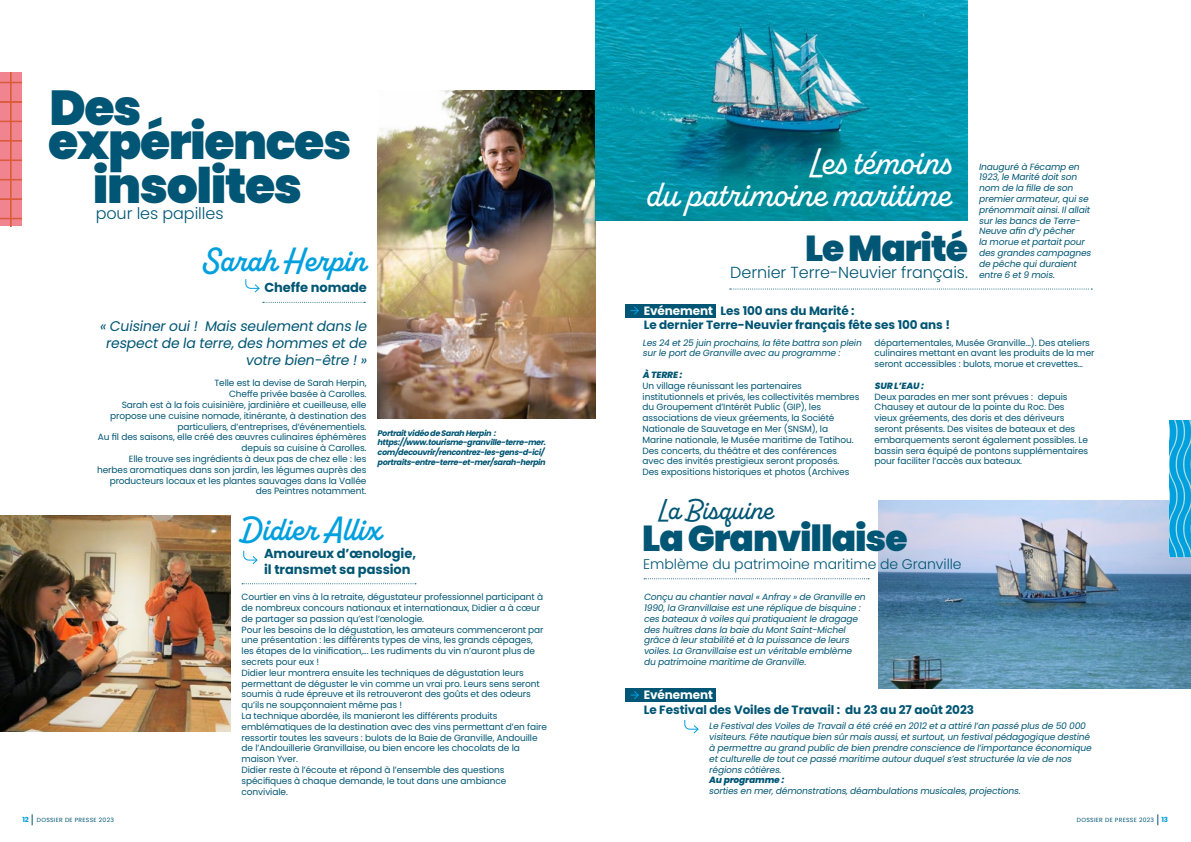
<style>
.page{position:relative;width:1191px;height:842px;background:#fff}
.page>*{position:absolute;margin:0;border:0;box-sizing:border-box;transform-origin:0 0}
.t1{font:900 49px/44.5px "Poppins";letter-spacing:-.03em;color:#005674;text-align:center}
.t2{font:500 37.4px/31.9px "Alkaline";color:#fff;text-align:right}
.t3{font:900 36px "Poppins";letter-spacing:-.03em;color:#005674}
.t4{font:600 34px "Alkaline";color:#00a0de}
.t5{font:500 29px "Alkaline";color:#005674}
.t6{font:300 16px "Poppins";letter-spacing:-.005em;color:#005674}
.t7{font:italic 14px/16.8px "Poppins";color:#005674;text-align:right}
.t8{font:300 14px "Poppins";letter-spacing:-.005em;color:#005674}
.t9{font:700 13px/15.6px "Poppins";letter-spacing:-.005em;color:#005674}
.t10{font:700 12px/14.4px "Poppins";letter-spacing:-.005em;color:#005674}
.t11{font:700 12px "Poppins";letter-spacing:-.005em;color:#fff}
.t12{font:9px/10.8px "Poppins";letter-spacing:-.01em;color:#005674}
.t13{font:italic 9px/10.8px "Poppins";color:#005674}
.t14{font:italic 800 9px "Poppins";color:#005674}
.t15{font:italic 700 8px/9.6px "Poppins";color:#005674}
.t16{font:6px "Poppins";letter-spacing:.05em;color:#005674}
.s1{font-weight:700;font-size:7px;color:#00a0de}
.s2{color:#fff}
</style>
<div class="page">
<div style="left:626px;top:304px;width:90px;height:13px;background:#005674"></div>
<div style="left:626px;top:688px;width:90px;height:14px;background:#005674"></div>
<img style="left:878px;top:501px;width:313px;height:187px">
<svg style="left:0;top:73px;width:21px;height:153px;background:#ec7e82"></svg>
<img style="left:377px;top:91px;width:218px;height:327px">
<svg style="left:263px;top:302px;width:102px;height:1px"></svg>
<svg style="left:729px;top:289px;width:363px;height:1px"></svg>
<svg style="left:644px;top:578px;width:225px;height:1px"></svg>
<svg style="left:242px;top:583px;width:174px;height:1px"></svg>
<svg style="left:245px;top:279px;width:15px;height:14px"></svg>
<svg style="left:243px;top:550px;width:15px;height:14px"></svg>
<svg style="left:684px;top:720px;width:15px;height:14px"></svg>
<img style="left:0;top:515px;width:230px;height:217px">
<img style="left:595px;top:0;width:373px;height:220px">
<svg style="left:630px;top:306px;width:9px;height:9px"></svg>
<svg style="left:630px;top:691px;width:9px;height:8px"></svg>
<svg style="left:1169px;top:420px;width:22px;height:137px;background:#1eaade"></svg>
<h1 class="t1" style="left:50px;top:86px;width:94px">Des</h1>
<h1 class="t1" style="left:48px;top:120px;width:305px">expériences insolites</h1>
<h3 class="t6" style="left:96px;top:204px;width:129px">pour les papilles</h3>
<h3 class="t4" style="left:202px;top:240px;width:165px">Sarah Herpin</h3>
<h3 class="t9" style="left:264px;top:280px;width:104px">Cheffe nomade</h3>
<h3 class="t7" style="left:99px;top:318px;width:272px">«Cuisineroui! Mais seulementdans le respectde la terre,des hommes etde votre bien-être !»</h3>
<p class="t12" style="left:97px;top:378px;width:271px;text-align:right">Telle est la devise de Sarah Herpin,<br>Cheffe privée basée à Carolles.<br>Sarah est à la fois cuisinière, jardinière et cueilleuse, elle propose une cuisine nomade, itinérante, à destination des particuliers, d’entreprises, d’événementiels.<br>Au fil des saisons, elle créé des œuvres culinaires éphémères depuis sa cuisine à Carolles.<br>Elle trouve ses ingrédients à deux pas de chez elle : les herbes aromatiques dans son jardin, les légumes auprès des producteurs locaux et les plantes sauvages dans la Vallée des Peintres notamment.</p>
<p class="t15" style="left:377px;top:428px;width:173px">PortraitvidéodeSarahHerpin: https://www.tourisme-granville-terre-mer. com/decouvrir/rencontrez-les-gens-d-ici/ portraits-entre-terre-et-mer/sarah-herpin</p>
<h3 class="t4" style="left:241px;top:508px;width:142px">Didier Allix</h3>
<h3 class="t9" style="left:264px;top:546px;width:153px">Amoureux d’œnologie, il transmet sa passion</h3>
<p class="t16" style="left:22px;top:816px;width:93px"><span class="s1">12</span> DOSSIER DE PRESSE 2023</p>
<p class="t12" style="left:241px;top:592px;width:307px">Courtier en vins à la retraite, dégustateur professionnel participant à de nombreux concours nationaux et internationaux, Didier a à cœur de partager sa passion qu’est l’œnologie.<br>Pour les besoins de la dégustation, les amateurs commenceront par une présentation : les différents types de vins, les grands cépages, les étapes de la vinification,... Les rudiments du vin n’auront plus de secrets pour eux !<br>Didier leur montrera ensuite les techniques de dégustation leurs permettant de déguster le vin comme un vrai pro. Leurs sens seront soumis à rude épreuve et ils retrouveront des goûts et des odeurs qu’ils ne soupçonnaient même pas !<br>La technique abordée, ils manieront les différents produits emblématiques de la destination avec des vins permettant d’en faire ressortir toutes les saveurs : bulots de la Baie de Granville, Andouille de l’Andouillerie Granvillaise, ou bien encore les chocolats de la maison Yver.<br>Didier reste à l’écoute et répond à l’ensemble des questions spécifiques à chaque demande, le tout dans une ambiance conviviale.</p>
<h2 class="t2" style="left:646px;top:147px;width:305px">Les témoins<br>du patrimoine maritime</h2>
<h3 class="t3" style="left:805px;top:227px;width:164px">Le Marité</h3>
<h3 class="t6" style="left:730px;top:263px;width:239px">Dernier Terre-Neuvier français.</h3>
<h3 class="t10" style="left:643px;top:303px;width:308px"><span class="s2">Evénement</span> Les 100 ans du Marité :<br>Le dernier Terre-Neuvier français fête ses 100 ans !</h3>
<p class="t13" style="left:978px;top:161px;width:116px">Inauguré à Fécamp en<br>1923,le Marité doitson nom de la fille de son premierarmateur,quise prénommaitainsi.Ilallait surles bancs de Terre-<br>Neuve afin d’y pêcher<br>la morue etpartaitpour des grandes campagnes de pêche quiduraient entre 6 et9 mois.</p>
<p class="t13" style="left:642px;top:337px;width:223px">Les 24 et25 juin prochains,la fête battra son plein surle portde Granville avec au programme :</p>
<p class="t14" style="left:642px;top:370px;width:43px">À TERRE :</p>
<p class="t12" style="left:642px;top:380px;width:218px">Un village réunissant les partenaires institutionnels et privés, les collectivités membres du Groupement d’Intérêt Public (GIP), les associations de vieux gréements, la Société Nationale de Sauvetage en Mer (SNSM), la Marine nationale, le Musée maritime de Tatihou.<br>Des concerts, du théâtre et des conférences avec des invités prestigieux seront proposés.<br>Des expositions historiques et photos (Archives</p>
<p class="t12" style="left:874px;top:337px;width:221px">départementales, Musée Granville…). Des ateliers culinaires mettant en avant les produits de la mer seront accessibles : bulots, morue et crevettes…</p>
<p class="t14" style="left:874px;top:380px;width:53px">SUR L’EAU :</p>
<p class="t12" style="left:874px;top:391px;width:215px">Deux parades en mer sont prévues : depuis Chausey et autour de la pointe du Roc. Des vieux gréements, des doris et des dériveurs seront présents. Des visites de bateaux et des embarquements seront également possibles. Le bassin sera équipé de pontons supplémentaires pour faciliter l’accès aux bateaux.</p>
<h3 class="t5" style="left:658px;top:492px;width:116px">La Bisquine</h3>
<h3 class="t3" style="left:642px;top:517px;width:267px">La Granvillaise</h3>
<h3 class="t8" style="left:643px;top:556px;width:320px">Emblème du patrimoine maritime de Granville</h3>
<p class="t13" style="left:643px;top:592px;width:225px">Conçu au chantiernaval«Anfray »de Granville en 1990,la Granvillaise estune réplique de bisquine : ces bateauxà voiles quipratiquaientle dragage des huîtres dans la baie du MontSaint-Michel grâce à leurstabilité età la puissance de leurs voiles.La Granvillaise estun véritable emblème du patrimoine maritime de Granville.</p>
<h3 class="t11" style="left:643px;top:688px;width:71px">Evénement</h3>
<h3 class="t10" style="left:643px;top:702px;width:332px">Le Festival des Voiles de Travail : du 23 au 27 août 2023</h3>
<p class="t13" style="left:709px;top:721px;width:386px">Le Festivaldes Voiles de Travaila été créé en 2012 eta attiré l’an passé plus de 50 000 visiteurs.Fête nautique bien sûrmais aussi,etsurtout,un festivalpédagogique destiné à permettre au grand public de bien prendre conscience de l’importance économique etculturelle de toutce passé maritime autourduquels’eststructurée la vie de nos régions côtières.</p>
<p class="t14" style="left:709px;top:775px;width:79px">Au programme :</p>
<p class="t13" style="left:709px;top:786px;width:315px">sorties en mer,démonstrations,déambulations musicales,projections.</p>
<p class="t16" style="left:1077px;top:816px;width:93px">DOSSIER DE PRESSE 2023 <span class="s1">13</span></p>
</div>
